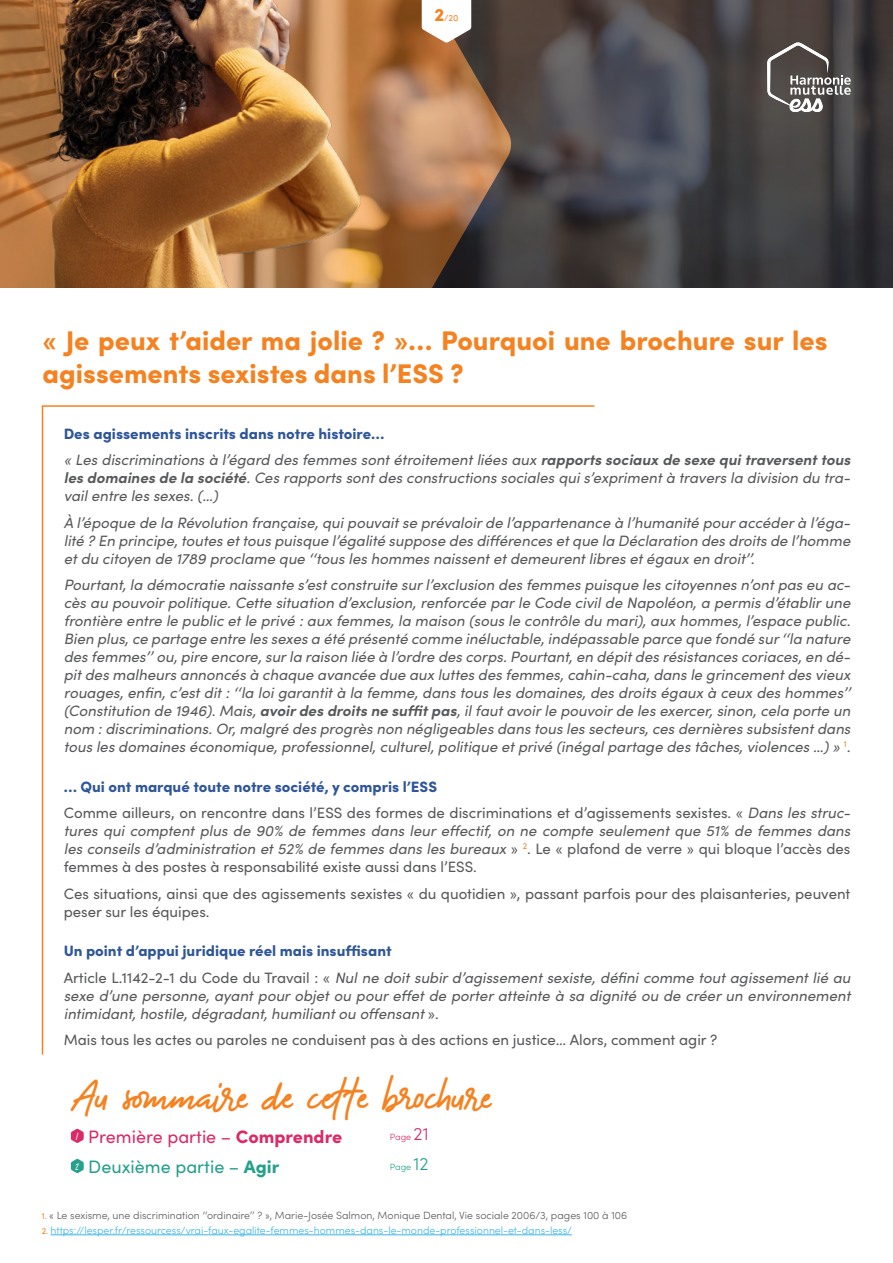
<style>
.page{position:relative;width:893px;height:1263px;background:#fff}
.page>*{position:absolute;margin:0;border:0;box-sizing:border-box;transform-origin:0 0}
.Paragraphe{font:700 45px "The Bouquet List";color:#f58220}
.t1{font:900 27px/32.4px "Sofia Pro";color:#f58220}
.Paragraphe-2{font:18px "Sofia Pro";color:#da2b68}
.Paragraphe-3{font:18px "Sofia Pro";color:#25a08c}
.Paragraphe-4{font:italic 15px/18px "Sofia Pro";color:#57585a;text-align:justify}
.Paragraphe-5{font:15px/18px "Sofia Pro";color:#57585a;text-align:justify}
.Titre_paragraphe{font:900 15px "Sofia Pro";color:#2f5699}
.t2{font:700 12px "The Bouquet List";color:#fff}
.Paragraphe-6{font:300 10.5px "Sofia Pro";color:#57585a}
.t3{font:300 10.5px "Sofia Pro";color:#39b4e7}
.Paragraphe-7{font:300 9px "Sofia Pro";color:#da2b68}
.Paragraphe-8{font:300 9px "Sofia Pro";color:#25a08c}
.t4{font:9px "Sofia Pro";color:#f58220}
.s1{font-weight:900;font-size:18px}
.s2{font-weight:700}
.s3{font-style:italic}
.s4{font-style:normal}
.s5{font-weight:900}
.s6{font-size:18px}
.s7{font-weight:400;font-size:8.7px;color:#f58220}
</style>
<div class="page">
<svg style="left:511px;top:0;width:382px;height:288px;background:#454244"></svg>
<svg style="left:461px;top:0;width:50px;height:288px;background:#6c5445"></svg>
<img style="left:0;top:0;width:461px;height:288px">
<hr style="left:51px;top:1234px;width:521px;height:1px;background:#39b4e7">
<svg style="left:422px;top:0;width:49px;height:43px"></svg>
<svg style="left:767px;top:43px;width:84px;height:69px;background:#6f6a69"></svg>
<hr style="left:42px;top:406px;width:1px;height:648px;background:#f58220">
<hr style="left:42px;top:405px;width:552px;height:2px;background:#f58220">
<svg style="left:70px;top:1128px;width:14px;height:15px"></svg>
<svg style="left:70px;top:1159px;width:14px;height:14px"></svg>
<p class="t4" style="left:434px;top:11px;width:26px"><span class="s1">2</span>/20</p>
<p class="t1" style="left:43px;top:322px;width:786px">« Je peux t’aider ma jolie ? »… Pourquoi une brochure sur les agissements sexistes dans l’ESS ?</p>
<p class="Titre_paragraphe" style="left:64px;top:422px;width:322px">Des agissements inscrits dans notre histoire…</p>
<p class="Paragraphe-4" style="left:64px;top:450px;width:788px">« Les discriminations à l’égard des femmes sont étroitement liées aux <span class="s2">rapports sociaux de sexe qui traversent tous les domaines de la société</span>. Ces rapports sont des constructions sociales qui s’expriment à travers la division du tra&shy;vail entre les sexes. (…)</p>
<p class="Paragraphe-4" style="left:64px;top:513px;width:788px">À l’époque de la Révolution française, qui pouvait se prévaloir de l’appartenance à l’humanité pour accéder à l’éga&shy;lité ? En principe, toutes et tous puisque l’égalité suppose des différences et que la Déclaration des droits de l’homme et du citoyen de 1789 proclame que ‘‘tous les hommes naissent et demeurent libres et égaux en droit’’.</p>
<p class="Paragraphe-4" style="left:64px;top:575px;width:788px">Pourtant, la démocratie naissante s’est construite sur l’exclusion des femmes puisque les citoyennes n’ont pas eu ac&shy;cès au pouvoir politique. Cette situation d’exclusion, renforcée par le Code civil de Napoléon, a permis d’établir une frontière entre le public et le privé : aux femmes, la maison (sous le contrôle du mari), aux hommes, l’espace public.<br>Bien plus, ce partage entre les sexes a été présenté comme inéluctable, indépassable parce que fondé sur ‘‘la nature des femmes’’ ou, pire encore, sur la raison liée à l’ordre des corps. Pourtant, en dépit des résistances coriaces, en dé&shy;pit des malheurs annoncés à chaque avancée due aux luttes des femmes, cahin-caha, dans le grincement des vieux rouages, enfin, c’est dit : ‘‘la loi garantit à la femme, dans tous les domaines, des droits égaux à ceux des hommes’’ (Constitution de 1946). Mais, <span class="s2">avoir des droits ne suffit pas</span>, il faut avoir le pouvoir de les exercer, sinon, cela porte un nom : discriminations. Or, malgré des progrès non négligeables dans tous les secteurs, ces dernières subsistent dans tous les domaines économique, professionnel, culturel, politique et privé (inégal partage des tâches, violences …) » <sup>1</sup>.</p>
<p class="Titre_paragraphe" style="left:64px;top:775px;width:375px">… Qui ont marqué toute notre société, y compris l’ESS</p>
<p class="Paragraphe-5" style="left:64px;top:803px;width:788px">Comme ailleurs, on rencontre dans l’ESS des formes de discriminations et d’agissements sexistes. « <span class="s3">Dans les struc&shy;tures qui comptent plus de 90% de femmes dans leur effectif, on ne compte seulement que 51% de femmes dans les conseils d’administration et 52% de femmes dans les bureaux</span> » <sup>2</sup>. Le « plafond de verre » qui bloque l’accès des femmes à des postes à responsabilité existe aussi dans l’ESS.</p>
<p class="Paragraphe-5" style="left:64px;top:884px;width:788px">Ces situations, ainsi que des agissements sexistes « du quotidien », passant parfois pour des plaisanteries, peuvent peser sur les équipes.</p>
<p class="Titre_paragraphe" style="left:64px;top:939px;width:329px">Un point d’appui juridique réel mais insuffisant</p>
<p class="Paragraphe-4" style="left:64px;top:967px;width:788px"><span class="s4">Article L.1142-2-1 du Code du Travail : «</span> Nul ne doit subir d’agissement sexiste, défini comme tout agissement lié au sexe d’une personne, ayant pour objet ou pour effet de porter atteinte à sa dignité ou de créer un environnement intimidant, hostile, dégradant, humiliant ou offensant <span class="s4">».</span></p>
<p class="Paragraphe-5" style="left:64px;top:1030px;width:655px">Mais tous les actes ou paroles ne conduisent pas à des actions en justice… Alors, comment agir ?</p>
<p class="Paragraphe" style="left:71px;top:1067px;width:421px">Au sommaire de cette brochure</p>
<p class="t2" style="left:76px;top:1128px;width:4px">1</p>
<p class="Paragraphe-2" style="left:88px;top:1123px;width:255px">Première partie – <span class="s5">Comprendre</span></p>
<p class="t2" style="left:76px;top:1158px;width:5px">2</p>
<p class="Paragraphe-3" style="left:88px;top:1153px;width:193px">Deuxième partie – <span class="s5">Agir</span></p>
<p class="Paragraphe-7" style="left:390px;top:1130px;width:40px">Page <span class="s6">21</span></p>
<p class="Paragraphe-8" style="left:390px;top:1160px;width:40px">Page <span class="s6">12</span></p>
<p class="Paragraphe-6" style="left:42px;top:1208px;width:587px"><span class="s7">1.</span> « Le sexisme, une discrimination ‘‘ordinaire’’ ? », Marie-Josée Salmon, Monique Dental, Vie sociale 2006/3, pages 100 à 106</p>
<p class="t3" style="left:42px;top:1223px;width:532px"><span class="s7">2.</span> https://lesper.fr/ressourcess/vrai-faux-egalite-femmes-hommes-dans-le-monde-professionnel-et-dans-less/</p>
</div>
